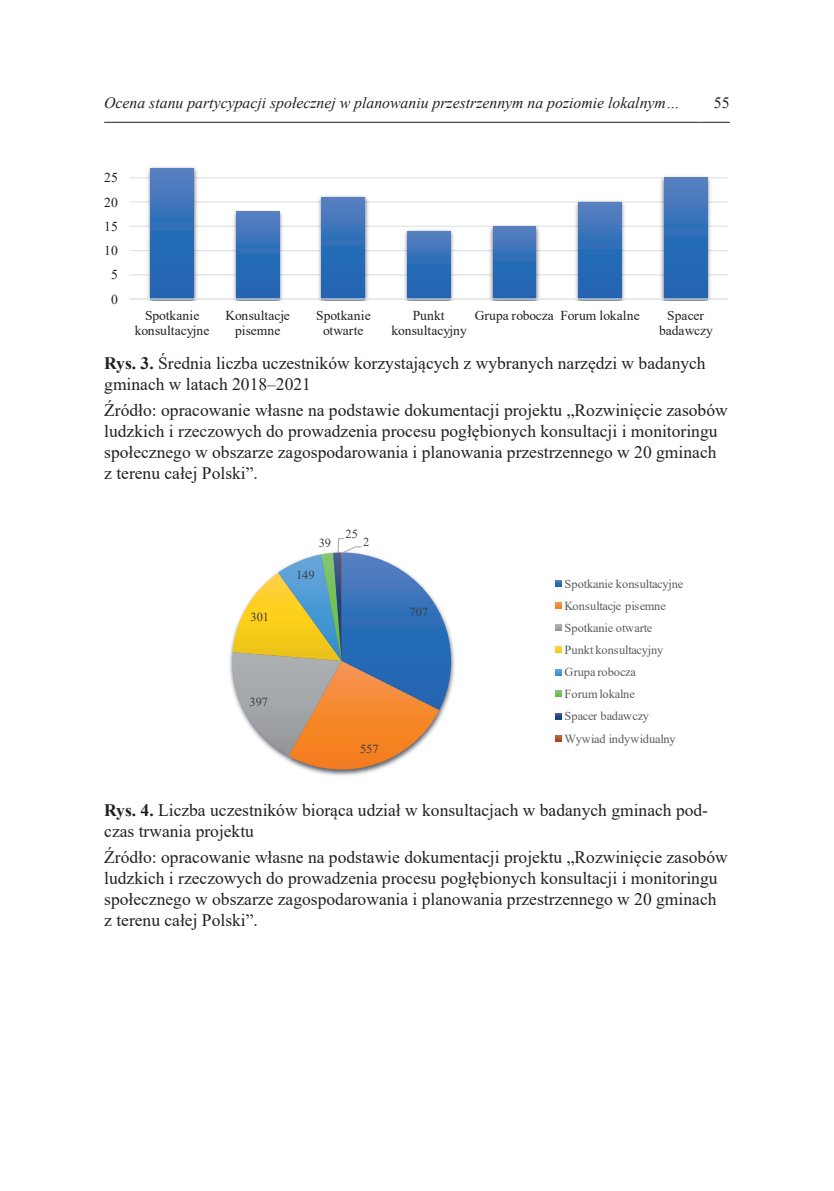
<style>
.page{position:relative;width:834px;height:1191px;background:#fff}
.page>*{position:absolute;margin:0;border:0;box-sizing:border-box;transform-origin:0 0}
.źródło{font:17.5px/21px "Times New Roman";color:#231f20}
.Ryc{font:17.5px/21px "Times New Roman";color:#231f20}
.t1{font:italic 15.75px "Times New Roman";color:#231f20}
.t2{font:15.75px "Times New Roman";color:#231f20}
.t3{font:13.65px/15.6px "Times New Roman";color:#231f20;text-align:center}
.t4{font:12.25px/22.2px "Times New Roman";color:#5a5b5f}
.t5{font:12.25px "Times New Roman";color:#3f3e45}
.s1{font-weight:700}
</style>
<div class="page">
<hr style="left:104px;top:122px;width:595px;height:1px;background:#231f20">
<hr style="left:699px;top:122px;width:30px;height:1px;background:#231f20">
<hr style="left:129px;top:274px;width:599px;height:1px;background:#dcdddf">
<hr style="left:129px;top:250px;width:599px;height:1px;background:#dcdddf">
<hr style="left:129px;top:226px;width:599px;height:1px;background:#dcdddf">
<hr style="left:129px;top:202px;width:599px;height:1px;background:#dcdddf">
<hr style="left:129px;top:177px;width:599px;height:1px;background:#dcdddf">
<hr style="left:129px;top:166px;width:599px;height:1px;background:#dcdddf">
<img style="left:144px;top:166px;width:56px;height:132px">
<img style="left:230px;top:210px;width:55px;height:88px">
<img style="left:315px;top:195px;width:56px;height:103px">
<img style="left:401px;top:229px;width:55px;height:69px">
<img style="left:486px;top:225px;width:56px;height:73px">
<img style="left:572px;top:200px;width:55px;height:98px">
<img style="left:657px;top:176px;width:56px;height:122px">
<svg style="left:151px;top:168px;width:42px;height:130px;background:#326fb7"></svg>
<svg style="left:236px;top:212px;width:43px;height:86px;background:#326fb7"></svg>
<svg style="left:322px;top:197px;width:42px;height:101px;background:#326fb7"></svg>
<svg style="left:407px;top:231px;width:43px;height:67px;background:#336fb7"></svg>
<svg style="left:493px;top:226px;width:42px;height:72px;background:#336fb7"></svg>
<svg style="left:578px;top:202px;width:43px;height:96px;background:#326fb7"></svg>
<svg style="left:664px;top:178px;width:42px;height:120px;background:#326fb7"></svg>
<hr style="left:129px;top:298px;width:599px;height:2px;background:#dcdddf">
<svg style="left:229px;top:538px;width:333px;height:238px"></svg>
<p class="t1" style="left:104px;top:92px;width:577px">Ocena stanu partycypacji społecznej w planowaniu przestrzennym na poziomie lokalnym…</p>
<p class="t2" style="left:713px;top:91px;width:17px">55</p>
<p class="t3" style="left:104px;top:170px;width:15px">25</p>
<p class="t3" style="left:104px;top:194px;width:15px">20</p>
<p class="t3" style="left:104px;top:218px;width:15px">15</p>
<p class="t3" style="left:104px;top:242px;width:15px">10</p>
<p class="t3" style="left:111px;top:267px;width:8px">5</p>
<p class="t3" style="left:111px;top:291px;width:8px">0</p>
<p class="t3" style="left:135px;top:307px;width:76px">Spotkanie konsultacyjne</p>
<p class="t3" style="left:225px;top:307px;width:66px">Konsultacje pisemne</p>
<p class="t3" style="left:316px;top:307px;width:56px">Spotkanie otwarte</p>
<p class="t3" style="left:391px;top:307px;width:77px">Punkt konsultacyjny</p>
<p class="t3" style="left:474px;top:307px;width:167px">Grupa robocza Forum lokalne</p>
<p class="t3" style="left:659px;top:307px;width:55px">Spacer badawczy</p>
<p class="Ryc" style="left:104px;top:352px;width:603px"><span class="s1">Rys. 3.</span> Średnia liczba uczestników korzystających z wybranych narzędzi w badanych gminach w latach 2018–2021</p>
<p class="źródło" style="left:104px;top:399px;width:625px">Źródło: opracowanie własne na podstawie dokumentacji projektu „Rozwinięcie zasobów ludzkich i rzeczowych do prowadzenia procesu pogłębionych konsultacji i monitoringu społecznego w obszarze zagospodarowania i planowania przestrzennego w 20 gminach z terenu całej Polski”.</p>
<p class="t5" style="left:250px;top:608px;width:20px">301</p>
<p class="t5" style="left:318px;top:534px;width:14px">39</p>
<p class="t5" style="left:296px;top:566px;width:20px">149</p>
<p class="t5" style="left:345px;top:525px;width:14px">25</p>
<p class="t5" style="left:363px;top:533px;width:8px">2</p>
<p class="t5" style="left:249px;top:693px;width:20px">397</p>
<p class="t5" style="left:360px;top:740px;width:20px">557</p>
<p class="t5" style="left:409px;top:603px;width:20px">707</p>
<p class="t4" style="left:564px;top:572px;width:120px">Spotkanie konsultacyjne<br>Konsultacje pisemne<br>Spotkanie otwarte<br>Punkt konsultacyjny<br>Grupa robocza<br>Forum lokalne<br>Spacer badawczy<br>Wywiad indywidualny</p>
<p class="Ryc" style="left:104px;top:799px;width:605px"><span class="s1">Rys. 4.</span> Liczba uczestników biorąca udział w konsultacjach w badanych gminach pod&shy;czas trwania projektu</p>
<p class="źródło" style="left:104px;top:846px;width:625px">Źródło: opracowanie własne na podstawie dokumentacji projektu „Rozwinięcie zasobów ludzkich i rzeczowych do prowadzenia procesu pogłębionych konsultacji i monitoringu społecznego w obszarze zagospodarowania i planowania przestrzennego w 20 gminach z terenu całej Polski”.</p>
</div>
